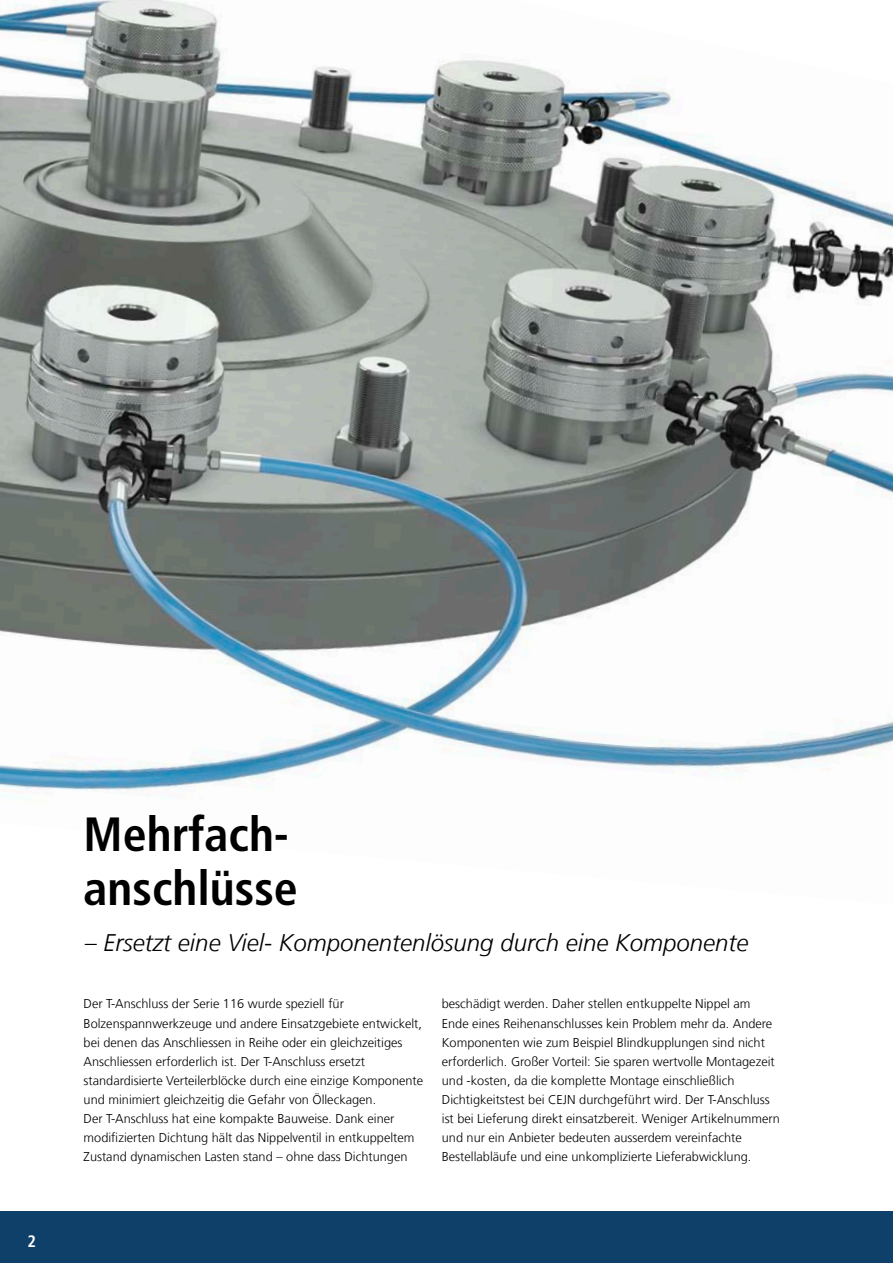
<style>
.page{position:relative;width:893px;height:1263px;background:#fff}
.page>*{position:absolute;margin:0;border:0;box-sizing:border-box;transform-origin:0 0}
.t1{font:700 condensed 48px/54px "Frutiger LT Com";color:#000}
.t2{font:italic 300 24px "Frutiger LT Com";color:#000}
.t3{font:700 condensed 16.5px "Frutiger LT Com";color:#fff}
.t4{font:300 12.75px/19.2px "Frutiger LT Com";color:#000}
</style>
<div class="page">
<div style="left:0;top:1212px;width:893px;height:51px;background:#0f406a"></div>
<img style="left:0;top:0;width:893px;height:796px">
<p class="t3" style="left:28px;top:1232px;width:10px">2</p>
<h1 class="t1" style="left:84px;top:808px;width:216px">Mehrfach&shy;anschlüsse</h1>
<h2 class="t2" style="left:85px;top:929px;width:665px">– Ersetzt eine Viel- Komponentenlösung durch eine Komponente</h2>
<p class="t4" style="left:84px;top:994px;width:341px">Der T-Anschluss der Serie 116 wurde speziell für Bolzenspannwerkzeuge und andere Einsatzgebiete entwickelt, bei denen das Anschliessen in Reihe oder ein gleichzeitiges Anschliessen erforderlich ist. Der T-Anschluss ersetzt standardisierte Verteilerblöcke durch eine einzige Komponente und minimiert gleichzeitig die Gefahr von Ölleckagen.<br>Der T-Anschluss hat eine kompakte Bauweise. Dank einer modifizierten Dichtung hält das Nippelventil in entkuppeltem Zustand dynamischen Lasten stand – ohne dass Dichtungen</p>
<p class="t4" style="left:442px;top:994px;width:340px">beschädigt werden. Daher stellen entkuppelte Nippel am Ende eines Reihenanschlusses kein Problem mehr da. Andere Komponenten wie zum Beispiel Blindkupplungen sind nicht erforderlich. Großer Vorteil: Sie sparen wertvolle Montagezeit und -kosten, da die komplette Montage einschließlich Dichtigkeitstest bei CEJN durchgeführt wird. Der T-Anschluss ist bei Lieferung direkt einsatzbereit. Weniger Artikelnummern und nur ein Anbieter bedeuten ausserdem vereinfachte Bestellabläufe und eine unkomplizierte Lieferabwicklung.</p>
</div>
